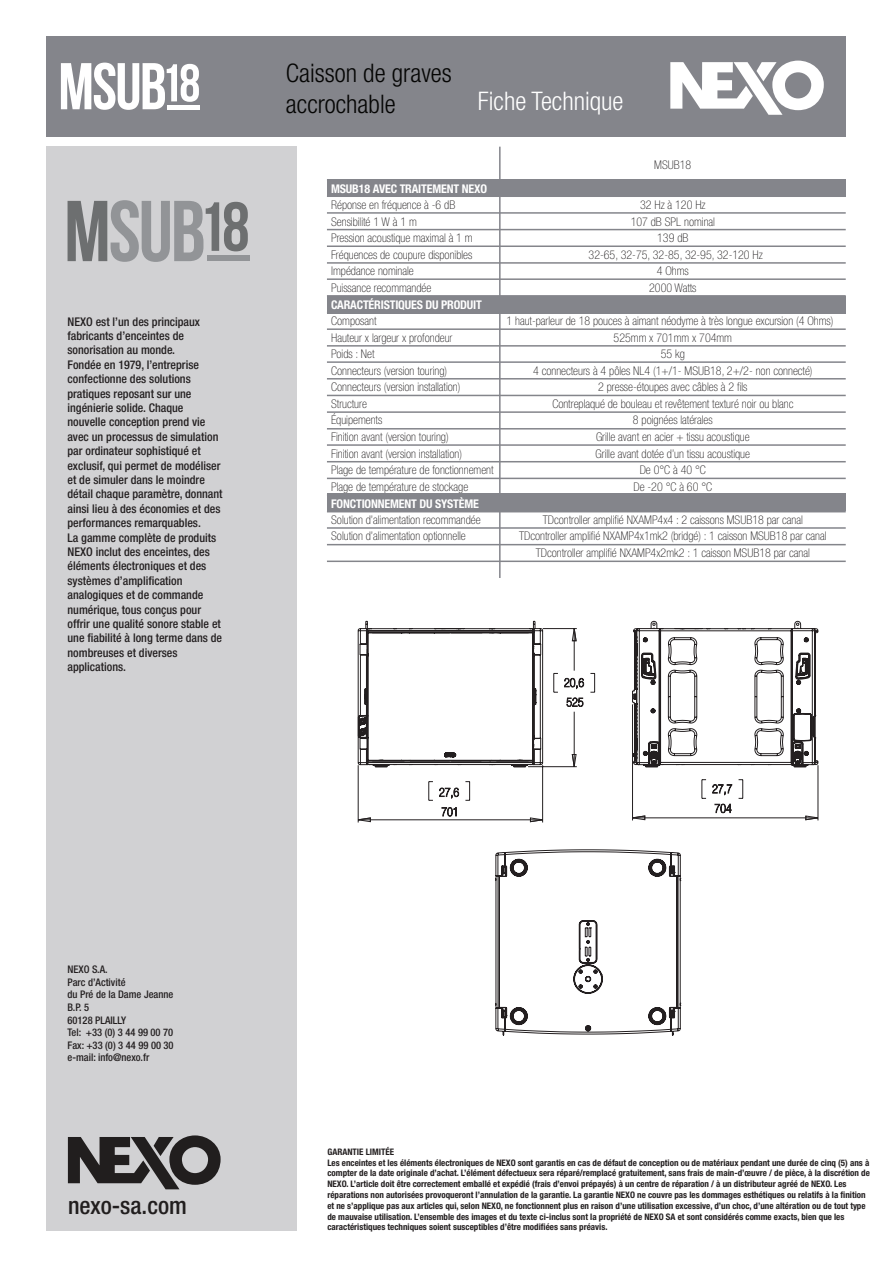
<style>
.page{position:relative;width:893px;height:1263px;background:#fff}
.page>*{position:absolute;margin:0;border:0;box-sizing:border-box;transform-origin:0 0}
.t1{font:69.3px "Bebas Neue";color:#6d6f70}
.t2{font:53.1px "Bebas Neue";color:#fff}
.t3{font:300 condensed 25.65px "Helvetica Neue LT Pro";color:#050504}
.t4{font:300 condensed 25.65px "Helvetica Neue LT Pro";color:#fff}
.t5{font:500 condensed 24px "Helvetica Neue LT Pro";color:#211e1e}
.t6{font:100 condensed 12px/16.5px "Helvetica Neue LT Pro";color:#201d1e;text-align:center}
.t7{font:500 condensed 12px/14.4px "Helvetica Neue LT Pro";color:#231f20}
.t8{font:700 condensed 12px "Helvetica Neue LT Pro";letter-spacing:-.015em;color:#fff}
.t9{font:500 condensed 10.5px/12.6px "Helvetica Neue LT Pro";color:#231f20}
.t10{font:700 condensed 9px/10.8px "Helvetica Neue LT Pro";color:#231f20}
</style>
<div class="page">
<div style="left:46px;top:147px;width:251px;height:1084px;background:#d1d1d3"></div>
<svg style="left:68px;top:1135px;width:153px;height:54px"></svg>
<div style="left:46px;top:36px;width:800px;height:100px;background:#84858b"></div>
<svg style="left:670px;top:61px;width:154px;height:54px"></svg>
<hr style="left:327px;top:560px;width:519px;height:2px;background:#84858b">
<hr style="left:327px;top:544px;width:519px;height:1px;background:#84858b">
<hr style="left:327px;top:527px;width:519px;height:2px;background:#84858b">
<hr style="left:327px;top:511px;width:519px;height:1px;background:#84858b">
<hr style="left:327px;top:478px;width:519px;height:1px;background:#84858b">
<hr style="left:327px;top:461px;width:519px;height:1px;background:#84858b">
<hr style="left:327px;top:444px;width:519px;height:2px;background:#84858b">
<hr style="left:327px;top:428px;width:519px;height:1px;background:#84858b">
<hr style="left:327px;top:411px;width:519px;height:2px;background:#84858b">
<hr style="left:327px;top:395px;width:519px;height:1px;background:#84858b">
<hr style="left:327px;top:378px;width:519px;height:1px;background:#84858b">
<hr style="left:327px;top:361px;width:519px;height:2px;background:#84858b">
<hr style="left:327px;top:345px;width:519px;height:2px;background:#84858b">
<hr style="left:327px;top:328px;width:519px;height:2px;background:#84858b">
<hr style="left:327px;top:295px;width:519px;height:2px;background:#84858b">
<hr style="left:327px;top:278px;width:519px;height:2px;background:#84858b">
<hr style="left:327px;top:262px;width:519px;height:2px;background:#84858b">
<hr style="left:327px;top:245px;width:519px;height:2px;background:#84858b">
<hr style="left:327px;top:229px;width:519px;height:1px;background:#84858b">
<hr style="left:327px;top:212px;width:519px;height:2px;background:#84858b">
<hr style="left:327px;top:179px;width:519px;height:2px;background:#84858b">
<hr style="left:499px;top:147px;width:2px;height:431px;background:#84858b">
<div style="left:327px;top:180px;width:519px;height:17px;background:#84858b"></div>
<div style="left:327px;top:296px;width:519px;height:17px;background:#84858b"></div>
<div style="left:327px;top:494px;width:519px;height:17px;background:#84858b"></div>
<hr style="left:168px;top:105px;width:32px;height:4px;background:#fff">
<svg style="left:61px;top:63px;width:104px;height:47px"></svg>
<div style="left:207px;top:256px;width:42px;height:5px;background:#929497"></div>
<svg style="left:68px;top:200px;width:135px;height:62px"></svg>
<hr style="left:818px;top:765px;width:1px;height:55px;background:#231f20">
<svg style="left:358px;top:628px;width:460px;height:194px"></svg>
<svg style="left:358px;top:621px;width:185px;height:146px"></svg>
<svg style="left:632px;top:621px;width:186px;height:146px"></svg>
<svg style="left:495px;top:849px;width:186px;height:186px"></svg>
<h2 class="t2" style="left:161px;top:54px;width:41px">18</h2>
<h1 class="t1" style="left:198px;top:189px;width:53px">18</h1>
<p class="t7" style="left:68px;top:314px;width:157px">NEXO est l’un des principaux fabricants d’enceintes de sonorisation au monde.<br>Fondée en 1979, l’entreprise confectionne des solutions pratiques reposant sur une ingénierie solide. Chaque nouvelle conception prend vie avec un processus de simulation par ordinateur sophistiqué et exclusif, qui permet de modéliser et de simuler dans le moindre détail chaque paramètre, donnant ainsi lieu à des économies et des performances remarquables.<br>La gamme complète de produits<br>NEXO inclut des enceintes, des éléments électroniques et des systèmes d’amplification analogiques et de commande numérique, tous conçus pour offrir une qualité sonore stable et une fiabilité à long terme dans de nombreuses et diverses applications.</p>
<h3 class="t3" style="left:286px;top:58px;width:167px">Caisson de graves</h3>
<h3 class="t3" style="left:286px;top:89px;width:111px">accrochable</h3>
<h3 class="t4" style="left:478px;top:86px;width:147px">Fiche Technique</h3>
<p class="t6" style="left:654px;top:157px;width:39px">MSUB18</p>
<p class="t8" style="left:331px;top:181px;width:157px">MSUB18 AVEC TRAITEMENT NEXO</p>
<p class="t6" style="left:331px;top:197px;width:143px;text-align:left">Réponse en fréquence à -6 dB<br>Sensibilité 1 W à 1 m<br>Pression acoustique maximal à 1 m<br>Fréquences de coupure disponibles<br>Impédance nominale<br>Puissance recommandée</p>
<p class="t6" style="left:331px;top:313px;width:164px;text-align:left">Composant<br>Hauteur x largeur x profondeur<br>Poids : Net<br>Connecteurs (version touring)<br>Connecteurs (version installation)<br>Structure<br>Équipements<br>Finition avant (version touring)<br>Finition avant (version installation)<br>Plage de température de fonctionnement<br>Plage de température de stockage</p>
<p class="t6" style="left:331px;top:512px;width:151px;text-align:left">Solution d’alimentation recommandée<br>Solution d’alimentation optionnelle</p>
<p class="t8" style="left:331px;top:297px;width:152px">CARACTÉRISTIQUES DU PRODUIT</p>
<p class="t8" style="left:331px;top:497px;width:149px">FONCTIONNEMENT DU SYSTÈME</p>
<p class="t6" style="left:589px;top:197px;width:176px">32 Hz à 120 Hz<br>107 dB SPL nominal<br>139 dB<br>32-65, 32-75, 32-85, 32-95, 32-120 Hz<br>4 Ohms<br>2000 Watts</p>
<p class="t6" style="left:506px;top:313px;width:328px">1 haut-parleur de 18 pouces à aimant néodyme à très longue excursion (4 Ohms)<br>525mm x 701mm x 704mm<br>55 kg<br>4 connecteurs à 4 pôles NL4 (1+/1- MSUB18, 2+/2- non connecté)<br>2 presse-étoupes avec câbles à 2 fils<br>Contreplaqué de bouleau et revêtement texturé noir ou blanc<br>8 poignées latérales<br>Grille avant en acier + tissu acoustique<br>Grille avant dotée d’un tissu acoustique<br>De 0°C à 40 °C<br>De -20 °C à 60 °C</p>
<p class="t6" style="left:519px;top:512px;width:309px">TDcontroller amplifié NXAMP4x4 : 2 caissons MSUB18 par canal<br>TDcontroller amplifié NXAMP4x1mk2 (bridgé) : 1 caisson MSUB18 par canal<br>TDcontroller amplifié NXAMP4x2mk2 : 1 caisson MSUB18 par canal</p>
<p class="t9" style="left:68px;top:963px;width:108px">NEXO S.A.<br>Parc d’Activité<br>du Pré de la Dame Jeanne<br>B.P. 5<br>60128 PLAILLY<br>Tel: +33 (0) 3 44 99 00 70<br>Fax: +33 (0) 3 44 99 00 30 e-mail: info@nexo.fr</p>
<h3 class="t5" style="left:68px;top:1191px;width:120px">nexo-sa.com</h3>
<p class="t10" style="left:327px;top:1146px;width:544px">GARANTIE LIMITÉE<br>Les enceintes et les éléments électroniques de NEXO sont garantis en cas de défaut de conception ou de matériaux pendant une durée de cinq (5) ans à compter de la date originale d’achat. L’élément défectueux sera réparé/remplacé gratuitement, sans frais de main-d’œuvre / de pièce, à la discrétion de NEXO. L’article doit être correctement emballé et expédié (frais d’envoi prépayés) à un centre de réparation / à un distributeur agréé de NEXO. Les réparations non autorisées provoqueront l’annulation de la garantie. La garantie NEXO ne couvre pas les dommages esthétiques ou relatifs à la finition et ne s’applique pas aux articles qui, selon NEXO, ne fonctionnent plus en raison d’une utilisation excessive, d’un choc, d’une altération ou de tout type de mauvaise utilisation. L’ensemble des images et du texte ci-inclus sont la propriété de NEXO SA et sont considérés comme exacts, bien que les caractéristiques techniques soient susceptibles d’être modifiées sans préavis.</p>
</div>
